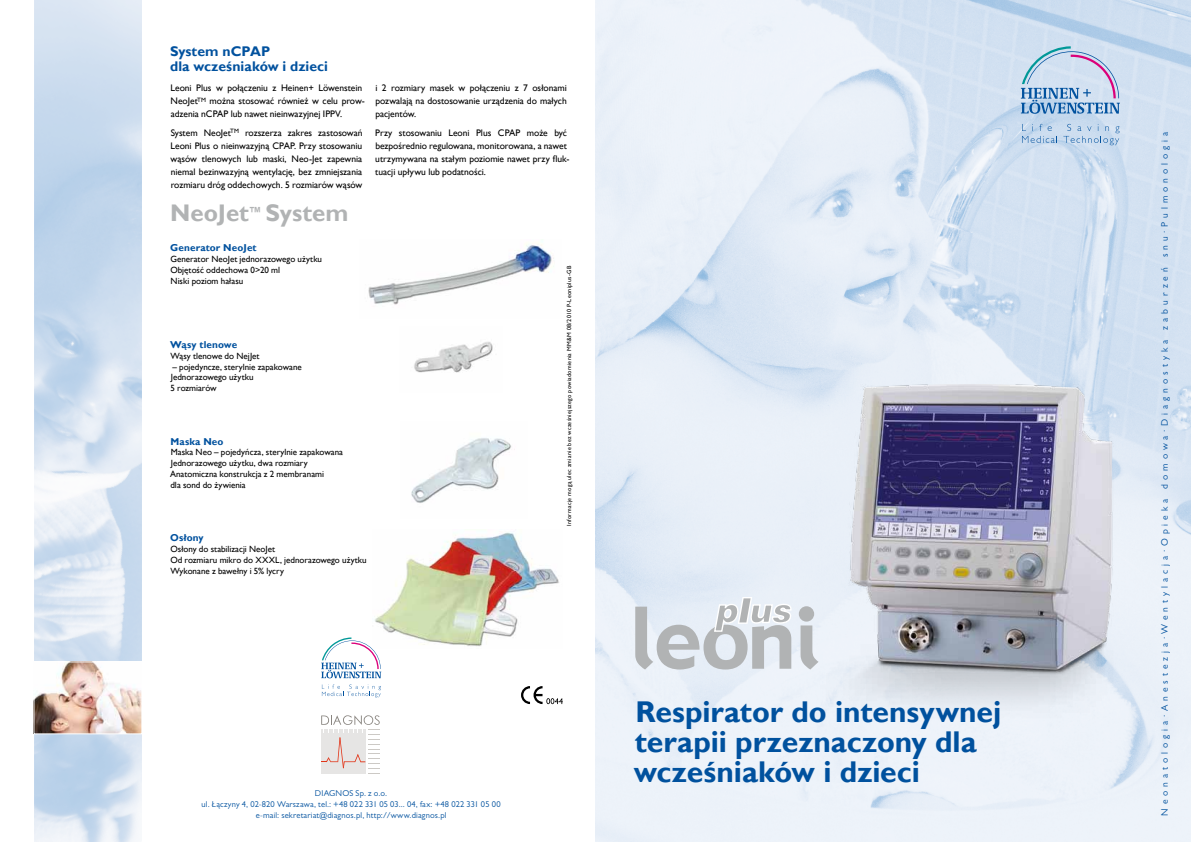
<style>
.page{position:relative;width:1191px;height:842px;background:#fff}
.page>*{position:absolute;margin:0;border:0;box-sizing:border-box;transform-origin:0 0}
.t1{font:700 30px/30px "Gill Sans";color:#00519e}
.t2{font:700 24px "Gill Sans";color:#b1b3b4}
.t3{font:700 14px/15px "Gill Sans";letter-spacing:.005em;color:#00519e}
.t4{font:700 10px "Gill Sans";letter-spacing:.015em;color:#00519e}
.t5{font:9.5px/13px "Gill Sans";letter-spacing:-.005em;color:#000}
.t6{font:9.5px "Gill Sans MT Pro";letter-spacing:.415em;color:#00519e}
.t7{font:9px/10.8px "Gill Sans";color:#000}
.t8{font:8.5px/11px "Gill Sans MT Pro";letter-spacing:.02em;color:#00519e;text-align:center}
.t9{font:6px "Gill Sans";letter-spacing:.045em;color:#000}
</style>
<div class="page">
<img style="left:595px;top:0;width:596px;height:842px">
<img style="left:34px;top:0;width:108px;height:842px">
<img style="left:374px;top:532px;width:185px;height:114px">
<img style="left:411px;top:438px;width:104px;height:65px">
<img style="left:792px;top:361px;width:399px;height:377px">
<svg style="left:635px;top:597px;width:157px;height:72px;background:#d0d4da"></svg>
<svg style="left:800px;top:625px;width:18px;height:44px"></svg>
<div style="left:799px;top:606px;width:15px;height:16px;background:#b1b3b4;border-radius:50%"></div>
<svg style="left:521px;top:686px;width:42px;height:18px"></svg>
<img style="left:35px;top:663px;width:105px;height:69px">
<div style="left:33px;top:661px;width:109px;height:73px;border:1px solid #fff"></div>
<img style="left:414px;top:342px;width:79px;height:31px">
<img style="left:368px;top:241px;width:186px;height:64px">
<svg style="left:1022px;top:124px;width:35px;height:19px"></svg>
<svg style="left:1063px;top:124px;width:56px;height:21px"></svg>
<svg style="left:1020px;top:46px;width:100px;height:68px;background:#b1c6e1"></svg>
<svg style="left:322px;top:684px;width:59px;height:13px"></svg>
<svg style="left:321px;top:637px;width:60px;height:41px"></svg>
<svg style="left:321px;top:715px;width:59px;height:59px"></svg>
<h3 class="t3" style="left:170px;top:44px;width:159px">System nCPAP<br>dla wcześniaków i dzieci</h3>
<p class="t5" style="left:171px;top:81px;width:196px">Leoni Plus w połączeniu z Heinen+ Löwenstein<br>NeoJet<sup>TM</sup> można stosować również w celu prow&shy;adzenia nCPAP lub nawet nieinwazyjnej IPPV.</p>
<p class="t5" style="left:170px;top:126px;width:194px;text-align:justify">System NeoJet<sup>TM</sup> rozszerza zakres zastosowań Leoni Plus o nieinwazyjną CPAP. Przy stosowaniu wąsów tlenowych lub maski, Neo-Jet zapewnia niemal bezinwazyjną wentylację, bez zmniejszania rozmiaru dróg oddechowych. 5 rozmiarów wąsów</p>
<h2 class="t2" style="left:170px;top:198px;width:180px">NeoJet<sup>™</sup> System</h2>
<p class="t4" style="left:170px;top:242px;width:88px">Generator NeoJet</p>
<p class="t7" style="left:170px;top:254px;width:153px">Generator NeoJet jednorazowego użytku<br>Objętość oddechowa 0&gt;20 ml<br>Niski poziom hałasu</p>
<p class="t4" style="left:170px;top:339px;width:69px">Wąsy tlenowe</p>
<p class="t7" style="left:170px;top:351px;width:91px">Wąsy tlenowe do NejJet</p>
<p class="t7" style="left:170px;top:361px;width:133px">– pojedyncze, sterylnie zapakowane<br>Jednorazowego użytku<br>5 rozmiarów</p>
<p class="t4" style="left:171px;top:435px;width:54px">Maska Neo</p>
<p class="t7" style="left:170px;top:447px;width:175px">Maska Neo – pojedyńcza, sterylnie zapakowana Jednorazowego użytku, dwa rozmiary Anatomiczna konstrukcja z 2 membranami<br>dla sond do żywienia</p>
<p class="t4" style="left:170px;top:532px;width:35px">Osłony</p>
<p class="t7" style="left:170px;top:544px;width:198px">Osłony do stabilizacji NeoJet<br>Od rozmiaru mikro do XXXL, jednorazowego użytku<br>Wykonane z bawełny i 5% lycry</p>
<p class="t5" style="left:375px;top:81px;width:193px;text-align:justify">i 2 rozmiary masek w połączeniu z 7 osłonami pozwalają na dostosowanie urządzenia do małych pacjentów.</p>
<p class="t5" style="left:375px;top:126px;width:196px">Przy stosowaniu Leoni Plus CPAP może być bezpośrednio regulowana, monitorowana, a nawet utrzymywana na stałym poziomie nawet przy fluk&shy;tuacji upływu lub podatności.</p>
<p class="t9" style="left:566px;top:526px;width:262px;rotate:-90deg">Informacje mogą ulec zmianie bez wcześniejszego powiadomienia MM&amp;M 08/2010 P-Leoniplus-GB</p>
<p class="t8" style="left:202px;top:787px;width:300px">DIAGNOS Sp. z o.o.<br>ul. Łączyny 4, 02-820 Warszawa, tel.: +48 022 331 05 03... 04, fax: +48 022 331 05 00 e-mail: sekretariat@diagnos.pl, http://www.diagnos.pl</p>
<h1 class="t1" style="left:634px;top:697px;width:369px">Respirator do intensywnej terapii przeznaczony dla wcześniaków i dzieci</h1>
<p class="t6" style="left:1159px;top:816px;width:685px;rotate:-90deg">Neonatologia·Anestezja·Wentylacja·Opieka domowa·Diagnostyka zaburzeń snu·Pulmonologia</p>
</div>
